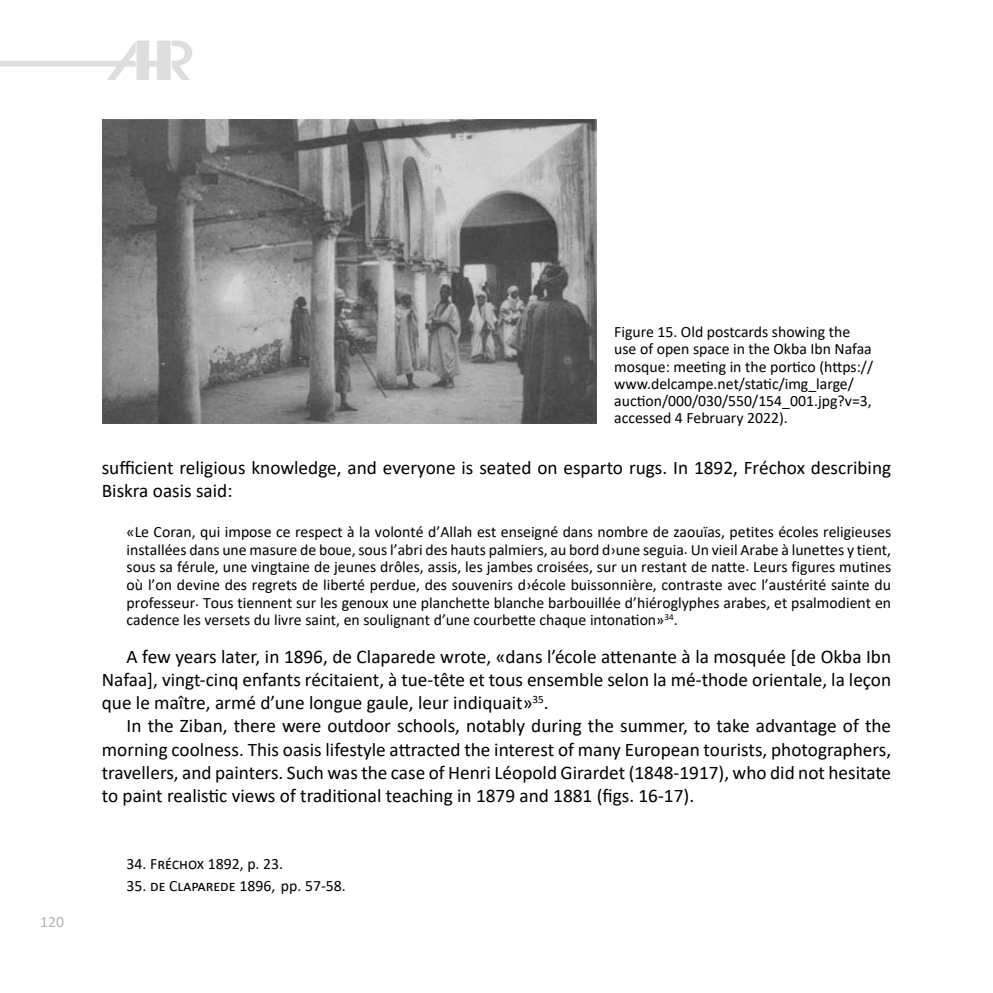
<style>
.page{position:relative;width:993px;height:993px;background:#fff}
.page>*{position:absolute;margin:0;border:0;box-sizing:border-box;transform-origin:0 0}
.t1{font:19.25px/23.1px "Calibri";color:#000;text-align:justify}
.t2{font:15.75px/17.2px "Calibri";color:#000}
.t3{font:15.75px "Calibri";color:#b5b4b4}
</style>
<div class="page">
<img style="left:0;top:40px;width:192px;height:39px">
<img style="left:103px;top:119px;width:493px;height:304px">
<p class="t3" style="left:40px;top:910px;width:25px">120</p>
<p class="t2" style="left:614px;top:323px;width:260px">Figure 15. Old postcards showing the use of open space in the Okba Ibn Nafaa mosque: meeting in the portico (https:// www.delcampe.net/static/img_large/ auction/000/030/550/154_001.jpg?v=3, accessed 4 February 2022).</p>
<p class="t1" style="left:102px;top:455px;width:790px">sufficient religious knowledge, and everyone is seated on esparto rugs. In 1892, Fréchox describing<br>Biskra oasis said:</p>
<p class="t2" style="left:126px;top:523px;width:765px;text-align:justify">«Le Coran, qui impose ce respect à la volonté d’Allah est enseigné dans nombre de zaouïas, petites écoles religieuses installées dans une masure de boue, sous l’abri des hauts palmiers, au bord d›une seguia. Un vieil Arabe à lunettes y tient, sous sa férule, une vingtaine de jeunes drôles, assis, les jambes croisées, sur un restant de natte. Leurs figures mutines où l’on devine des regrets de liberté perdue, des souvenirs d›école buissonnière, contraste avec l’austérité sainte du professeur. Tous tiennent sur les genoux une planchette blanche barbouillée d’hiéroglyphes arabes, et psalmodient en cadence les versets du livre saint, en soulignant d’une courbette chaque intonation»<sup>34</sup>.</p>
<p class="t1" style="left:102px;top:644px;width:790px;text-indent:25px">A few years later, in 1896, de Claparede wrote, «dans l’école attenante à la mosquée [de Okba Ibn Nafaa], vingt-cinq enfants récitaient, à tue-tête et tous ensemble selon la mé-thode orientale, la leçon que le maître, armé d’une longue gaule, leur indiquait»<sup>35</sup>.</p>
<p class="t1" style="left:102px;top:713px;width:790px;text-indent:25px">In the Ziban, there were outdoor schools, notably during the summer, to take advantage of the morning coolness. This oasis lifestyle attracted the interest of many European tourists, photographers, travellers, and painters. Such was the case of Henri Léopold Girardet (1848-1917), who did not hesitate to paint realistic views of traditional teaching in 1879 and 1881 (figs. 16-17).</p>
<p class="t2" style="left:126px;top:854px;width:158px">34. Fréchox 1892, p. 23.</p>
<p class="t2" style="left:126px;top:876px;width:221px">35. de Claparede 1896, pp. 57-58.</p>
</div>
